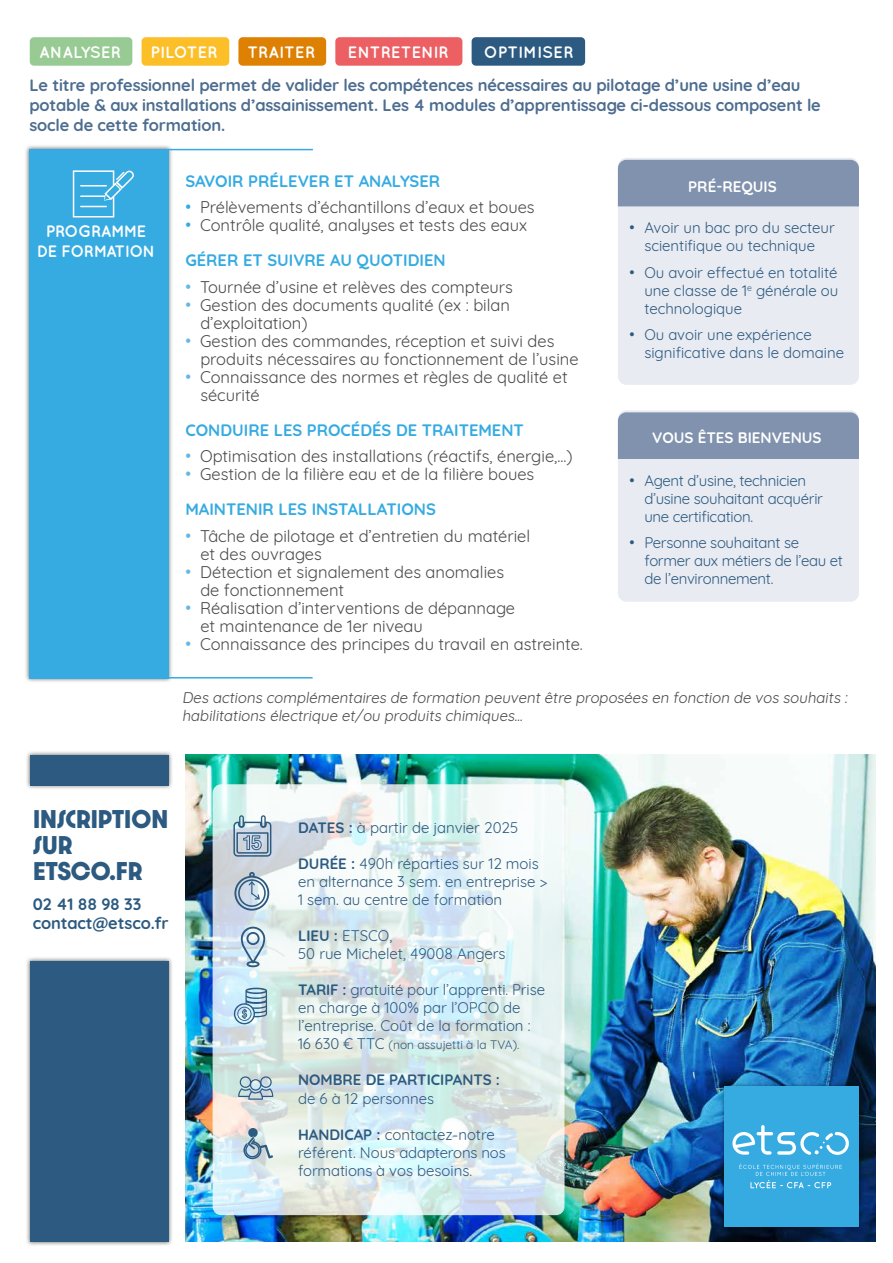
<style>
.page{position:relative;width:893px;height:1263px;background:#fff}
.page>*{position:absolute;margin:0;border:0;box-sizing:border-box;transform-origin:0 0}
.t1{font:700 21.75px/26.1px "Dazzle Unicase";color:#2c5a80}
.t2{font:16.5px/18px "Quicksand";color:#4a4a49}
.t3{font:700 16.5px/19.8px "Quicksand";letter-spacing:-.01em;color:#4d6d90}
.t4{font:700 16.5px "Quicksand";color:#35abe2}
.t5{font:700 16.5px "Quicksand";color:#fff}
.t6{font:700 16.5px/19.8px "Quicksand";letter-spacing:-.01em;color:#2c5a80}
.t7{font:700 16.5px/19.8px "Quicksand";letter-spacing:-.03em;color:#fff;text-align:center}
.t8{font:700 15.15px "Quicksand";color:#fff}
.t9{font:15px/18px "Quicksand";color:#2c5a80}
.t10{font:15px/18px "Quicksand";letter-spacing:-.02em;color:#2c5a80}
.t11{font:15px/18px "Quicksand";color:#4a4a49}
.t12{font:700 15px "Quicksand";color:#2c5a80}
.t13{font:12px "Quicksand";color:#2c5a80}
.s1{color:#35abe2}
.s2{font-weight:700;color:#35abe2}
.s3{color:#66b7e7}
.s4{font-weight:700}
.s5{font-size:15px}
</style>
<div class="page">
<div style="left:618px;top:158px;width:241px;height:227px;background:#e9ebf2;border-radius:9px"></div>
<div style="left:618px;top:160px;width:241px;height:46px;background:#8192ae"></div>
<div style="left:618px;top:410px;width:241px;height:192px;background:#e9ebf2;border-radius:9px"></div>
<div style="left:618px;top:412px;width:241px;height:47px;background:#8192ae"></div>
<img style="left:185px;top:755px;width:691px;height:487px">
<div style="left:25px;top:956px;width:148px;height:290px;background:#000;opacity:.55"></div>
<div style="left:30px;top:961px;width:139px;height:281px;background:#2c5a80"></div>
<div style="left:24px;top:144px;width:149px;height:539px;background:#000;opacity:.55"></div>
<div style="left:29px;top:149px;width:140px;height:529px;background:#35abe2"></div>
<svg style="left:73px;top:170px;width:61px;height:47px"></svg>
<hr style="left:168px;top:149px;width:145px;height:1px;background:#35abe2">
<hr style="left:168px;top:677px;width:145px;height:1px;background:#35abe2">
<div style="left:720px;top:1082px;width:143px;height:149px;background:#000;opacity:.55"></div>
<div style="left:724px;top:1087px;width:135px;height:140px;background:#35abe2"></div>
<svg style="left:732px;top:1125px;width:117px;height:30px"></svg>
<svg style="left:739px;top:1164px;width:103px;height:24px"></svg>
<svg style="left:213px;top:784px;width:351px;height:431px"></svg>
<svg style="left:238px;top:1076px;width:35px;height:24px"></svg>
<svg style="left:233px;top:815px;width:38px;height:42px;background:#9fb5c6"></svg>
<svg style="left:241px;top:927px;width:24px;height:40px"></svg>
<svg style="left:234px;top:988px;width:33px;height:36px"></svg>
<svg style="left:234px;top:872px;width:35px;height:39px"></svg>
<svg style="left:243px;top:1128px;width:30px;height:31px"></svg>
<div style="left:25px;top:750px;width:148px;height:40px;background:#000;opacity:.55"></div>
<div style="left:30px;top:755px;width:139px;height:30px;background:#2c5a80"></div>
<div style="left:30px;top:37px;width:102px;height:29px;background:#97cb93;border-radius:4px"></div>
<div style="left:142px;top:37px;width:87px;height:29px;background:#fcbf28;border-radius:4px"></div>
<div style="left:238px;top:37px;width:88px;height:29px;background:#de8102;border-radius:4px"></div>
<div style="left:335px;top:37px;width:127px;height:29px;background:#ec5f62;border-radius:4px"></div>
<div style="left:472px;top:37px;width:113px;height:29px;background:#2c5a80;border-radius:4px"></div>
<p class="t5" style="left:39px;top:42px;width:84px">ANALYSER</p>
<p class="t5" style="left:150px;top:42px;width:69px">PILOTER</p>
<p class="t5" style="left:248px;top:43px;width:69px">TRAITER</p>
<p class="t5" style="left:348px;top:43px;width:103px">ENTRETENIR</p>
<p class="t5" style="left:484px;top:43px;width:91px">OPTIMISER</p>
<p class="t3" style="left:29px;top:75px;width:793px">Le titre professionnel permet de valider les compétences nécessaires au pilotage d’une usine d’eau potable &amp; aux installations d’assainissement. Les 4 modules d’apprentissage ci-dessous composent le socle de cette formation.</p>
<p class="t7" style="left:37px;top:221px;width:120px">PROGRAMME<br>DE FORMATION</p>
<p class="t4" style="left:185px;top:172px;width:256px">SAVOIR PRÉLEVER ET ANALYSER</p>
<p class="t2" style="left:185px;top:196px;width:351px"><span class="s1">•</span> Prélèvements d’échantillons d’eaux et boues</p>
<p class="t2" style="left:185px;top:209px;width:343px;line-height:35px"><span class="s1">•</span> Contrôle qualité, analyses et tests des eaux<br><span class="s2">GÉRER ET SUIVRE AU QUOTIDIEN</span></p>
<p class="t2" style="left:185px;top:276px;width:329px"><span class="s3">•</span> Tournée d’usine et relèves des compteurs</p>
<p class="t2" style="left:200px;top:294px;width:311px;text-indent:-15px"><span class="s3">•</span> Gestion des documents qualité (ex : bilan d’exploitation)</p>
<p class="t2" style="left:200px;top:333px;width:380px;text-indent:-15px"><span class="s3">•</span> Gestion des commandes, réception et suivi des produits nécessaires au fonctionnement de l’usine</p>
<p class="t2" style="left:200px;top:366px;width:369px;text-indent:-15px"><span class="s3">•</span> Connaissance des normes et règles de qualité et sécurité</p>
<p class="t4" style="left:185px;top:421px;width:340px">CONDUIRE LES PROCÉDÉS DE TRAITEMENT</p>
<p class="t2" style="left:185px;top:448px;width:389px"><span class="s3">•</span> Optimisation des installations (réactifs, énergie,...)</p>
<p class="t2" style="left:185px;top:455px;width:350px;line-height:35px"><span class="s3">•</span> Gestion de la filière eau et de la filière boues<br><span class="s2">MAINTENIR LES INSTALLATIONS</span></p>
<p class="t2" style="left:200px;top:528px;width:331px;text-indent:-15px"><span class="s3">•</span> Tâche de pilotage et d’entretien du matériel et des ouvrages</p>
<p class="t2" style="left:200px;top:564px;width:305px;text-indent:-15px"><span class="s3">•</span> Détection et signalement des anomalies de fonctionnement</p>
<p class="t2" style="left:200px;top:600px;width:316px;text-indent:-15px"><span class="s3">•</span> Réalisation d’interventions de dépannage et maintenance de 1er niveau</p>
<p class="t2" style="left:185px;top:636px;width:399px"><span class="s3">•</span> Connaissance des principes du travail en astreinte.</p>
<p class="t8" style="left:688px;top:174px;width:90px">PRÉ-REQUIS</p>
<p class="t9" style="left:629px;top:217px;width:207px;text-align:center">• Avoir un bac pro du secteur scientifique ou technique</p>
<p class="t9" style="left:644px;top:262px;width:195px;text-align:justify;text-indent:-15px">• Ou avoir effectué en totalité une classe de 1<sup>e</sup> générale ou technologique</p>
<p class="t9" style="left:644px;top:324px;width:201px;text-indent:-15px">• Ou avoir une expérience significative dans le domaine</p>
<p class="t8" style="left:652px;top:430px;width:171px">VOUS ÊTES BIENVENUS</p>
<p class="t10" style="left:644px;top:470px;width:180px;text-indent:-15px">• Agent d’usine, technicien d’usine souhaitant acquérir une certification.</p>
<p class="t10" style="left:644px;top:532px;width:200px;text-indent:-15px">• Personne souhaitant se former aux métiers de l’eau et de l’environnement.</p>
<p class="t11" style="left:182px;top:687px;width:670px">Des actions complémentaires de formation peuvent être proposées en fonction de vos souhaits : habilitations électrique et/ou produits chimiques...</p>
<h1 class="t1" style="left:33px;top:806px;width:137px">INSCRIPTION<br>SUR<br>ETSCO.FR</h1>
<p class="t6" style="left:33px;top:894px;width:137px">02 41 88 98 33 contact@etsco.fr</p>
<p class="t9" style="left:298px;top:820px;width:222px"><span class="s4">DATES :</span> à partir de janvier 2025</p>
<p class="t9" style="left:298px;top:856px;width:251px"><span class="s4">DURÉE :</span> 490h réparties sur 12 mois en alternance 3 sem. en entreprise &gt;<br>1 sem. au centre de formation</p>
<p class="t9" style="left:298px;top:928px;width:209px"><span class="s4">LIEU :</span> ETSCO,<br>50 rue Michelet, 49008 Angers</p>
<p class="t9" style="left:298px;top:982px;width:249px"><span class="s4">TARIF :</span> gratuité pour l’apprenti. Prise en charge à 100% par l’OPCO de l’entreprise. Coût de la formation :</p>
<p class="t13" style="left:298px;top:1040px;width:223px"><span class="s5">16 630 € TTC</span> (non assujetti à la TVA).</p>
<p class="t12" style="left:298px;top:1072px;width:203px">NOMBRE DE PARTICIPANTS :</p>
<p class="t9" style="left:298px;top:1090px;width:138px">de 6 à 12 personnes</p>
<p class="t9" style="left:298px;top:1126px;width:209px"><span class="s4">HANDICAP :</span> contactez-notre référent. Nous adapterons nos formations à vos besoins.</p>
</div>
